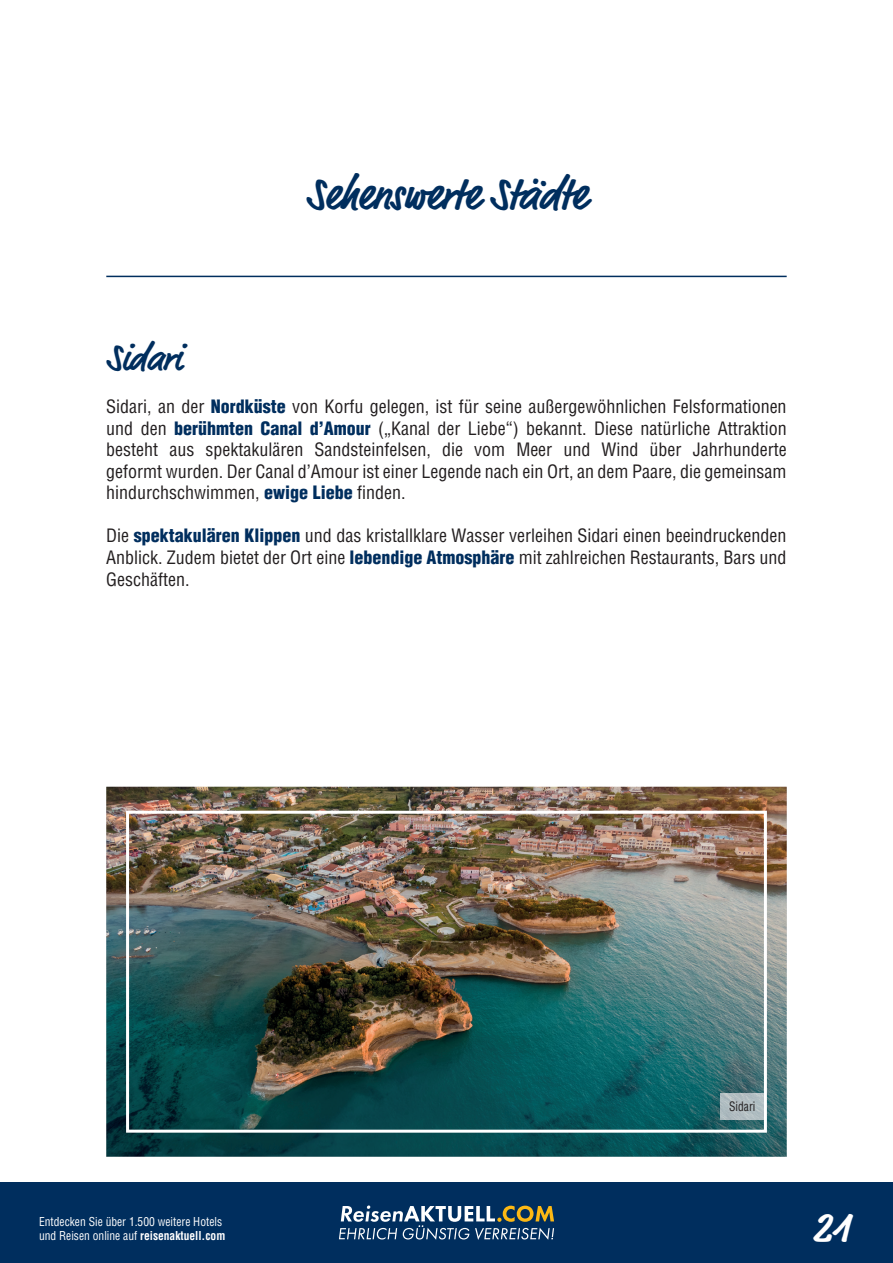
<style>
.page{position:relative;width:893px;height:1263px;background:#fff}
.page>*{position:absolute;margin:0;border:0;box-sizing:border-box;transform-origin:0 0}
.t1{font:700 45px "Market Pro";letter-spacing:-.005em;color:#002e5e;scale:.95 1}
.t2{font:700 42px "Market Pro";color:#fff}
.t3{font:700 37.5px "Market Pro";letter-spacing:-.005em;color:#002e5e;scale:.95 1}
.t4{font:condensed 18px/21.6px "Helvetica LT Std";color:#231f20;text-align:justify}
.t5{font:condensed 12.75px "Helvetica LT Std";color:#231f20;scale:.9 1}
.t6{font:condensed 12px/14.4px "Helvetica LT Std";color:#fff;scale:.96 1}
.s1{font-weight:900;color:#002e5e}
.s2{font-weight:700}
</style>
<div class="page">
<hr style="left:106px;top:276px;width:681px;height:1px;background:#002e5e">
<div style="left:0;top:1182px;width:893px;height:81px;background:#002e5e"></div>
<svg style="left:339px;top:1205px;width:215px;height:35px"></svg>
<img style="left:106px;top:787px;width:681px;height:370px">
<div style="left:126px;top:811px;width:641px;height:322px;border:3px solid #fff"></div>
<img style="left:721px;top:1093px;width:43px;height:26px">
<h1 class="t1" style="left:306px;top:163px;width:297px">Sehenswerte Städte</h1>
<h3 class="t3" style="left:106px;top:332px;width:81px">Sidari</h3>
<p class="t4" style="left:106px;top:396px;width:682px">Sidari, an der <span class="s1">Nordküste</span> von Korfu gelegen, ist für seine außergewöhnlichen Felsformationen und den <span class="s1">berühmten Canal d’Amour</span> („Kanal der Liebe“) bekannt. Diese natürliche Attraktion besteht aus spektakulären Sandsteinfelsen, die vom Meer und Wind über Jahrhunderte geformt wurden. Der Canal d’Amour ist einer Legende nach ein Ort, an dem Paare, die gemeinsam hindurchschwimmen, <span class="s1">ewige Liebe</span> finden.</p>
<p class="t4" style="left:106px;top:525px;width:682px">Die <span class="s1">spektakulären Klippen</span> und das kristallklare Wasser verleihen Sidari einen beeindruckenden Anblick. Zudem bietet der Ort eine <span class="s1">lebendige Atmosphäre</span> mit zahlreichen Restaurants, Bars und Geschäften.</p>
<p class="t5" style="left:729px;top:1098px;width:31px">Sidari</p>
<p class="t6" style="left:39px;top:1214px;width:195px">Entdecken Sie über 1.500 weitere Hotels und Reisen online auf <span class="s2">reisenaktuell.com</span></p>
<h2 class="t2" style="left:813px;top:1198px;width:39px">21</h2>
</div>
